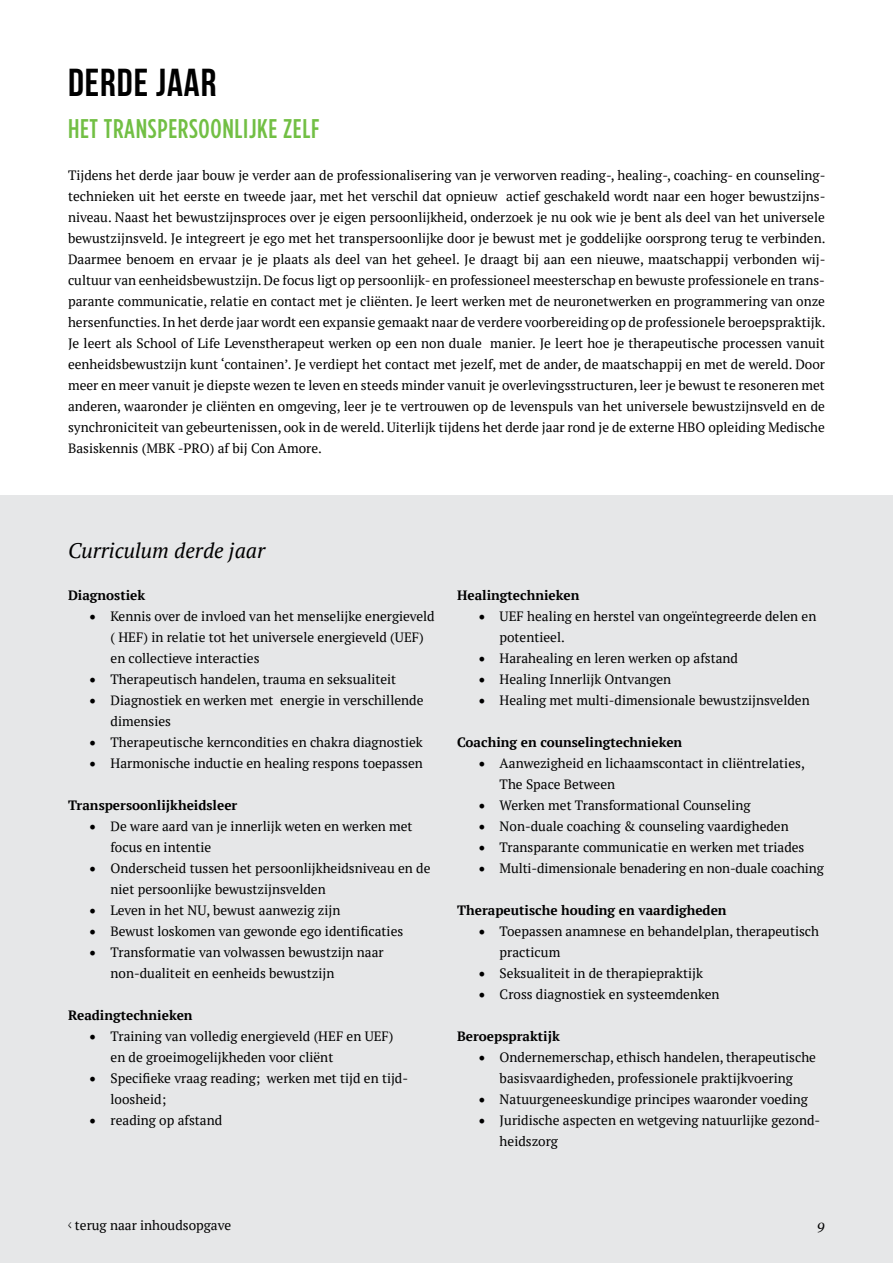
<style>
.page{position:relative;width:893px;height:1263px;background:#fff}
.page>*{position:absolute;margin:0;border:0;box-sizing:border-box;transform-origin:0 0}
.t1{font:39px "Bebas Neue";letter-spacing:.025em;color:#000}
.t2{font:500 27px "Gotham Condensed";letter-spacing:.025em;color:#72bf44}
.t3{font:italic 21px "PT Serif";color:#000}
.t4{font:13.5px/21px "PT Serif";color:#000}
.t5{font:700 13.5px "PT Serif";color:#000}
.t6{font:13.5px "PT Serif";color:#000;scale:.5 1}
.t7{font:italic 13.5px "Georgia";color:#000}
.s1{font-family:"Minion Pro";font-size:18px}
</style>
<div class="page">
<div style="left:0;top:495px;width:893px;height:768px;background:#e6e7e8"></div>
<h1 class="t1" style="left:68px;top:61px;width:150px">DERDE JAAR</h1>
<h2 class="t2" style="left:68px;top:113px;width:253px">HET TRANSPERSOONLIJKE ZELF</h2>
<p class="t4" style="left:68px;top:165px;width:759px;text-align:justify">Tijdens het derde jaar bouw je verder aan de professionalisering van je verworven reading-, healing-, coaching- en counseling&shy;technieken uit het eerste en tweede jaar, met het verschil dat opnieuw actief geschakeld wordt naar een hoger bewustzijns&shy;niveau. Naast het bewustzijnsproces over je eigen persoonlijkheid, onderzoek je nu ook wie je bent als deel van het universele bewustzijnsveld. Je integreert je ego met het transpersoonlijke door je bewust met je goddelijke oorsprong terug te verbinden.<br>Daarmee benoem en ervaar je je plaats als deel van het geheel. Je draagt bij aan een nieuwe, maatschappij verbonden wij&shy;cultuur van eenheidsbewustzijn. De focus ligt op persoonlijk- en professioneel meesterschap en bewuste professionele en trans&shy;parante communicatie, relatie en contact met je cliënten. Je leert werken met de neuronetwerken en programmering van onze hersenfuncties. In het derde jaar wordt een expansie gemaakt naar de verdere voorbereiding op de professionele beroepspraktijk.<br>Je leert als School of Life Levenstherapeut werken op een non duale manier. Je leert hoe je therapeutische processen vanuit eenheidsbewustzijn kunt ‘containen’. Je verdiept het contact met jezelf, met de ander, de maatschappij en met de wereld. Door meer en meer vanuit je diepste wezen te leven en steeds minder vanuit je overlevingsstructuren, leer je bewust te resoneren met anderen, waaronder je cliënten en omgeving, leer je te vertrouwen op de levenspuls van het universele bewustzijnsveld en de synchroniciteit van gebeurtenissen, ook in de wereld. Uiterlijk tijdens het derde jaar rond je de externe HBO opleiding Medische Basiskennis (MBK -PRO) af bij Con Amore.</p>
<h3 class="t3" style="left:68px;top:537px;width:199px">Curriculum derde jaar</h3>
<p class="t5" style="left:68px;top:586px;width:79px">Diagnostiek</p>
<p class="t4" style="left:111px;top:606px;width:326px;text-indent:-21px"><span class="s1">•</span> Kennis over de invloed van het menselijke energieveld ( HEF) in relatie tot het universele energieveld (UEF) en collectieve interacties</p>
<p class="t4" style="left:89px;top:669px;width:309px"><span class="s1">•</span> Therapeutisch handelen, trauma en seksualiteit</p>
<p class="t4" style="left:111px;top:690px;width:314px;text-indent:-21px"><span class="s1">•</span> Diagnostiek en werken met energie in verschillende dimensies</p>
<p class="t4" style="left:89px;top:732px;width:335px"><span class="s1">•</span> Therapeutische kerncondities en chakra diagnostiek</p>
<p class="t4" style="left:89px;top:753px;width:335px"><span class="s1">•</span> Harmonische inductie en healing respons toepassen</p>
<p class="t5" style="left:68px;top:796px;width:171px">Transpersoonlijkheidsleer</p>
<p class="t4" style="left:111px;top:816px;width:304px;text-indent:-21px"><span class="s1">•</span> De ware aard van je innerlijk weten en werken met focus en intentie</p>
<p class="t4" style="left:111px;top:858px;width:321px;text-indent:-21px"><span class="s1">•</span> Onderscheid tussen het persoonlijkheidsniveau en de niet persoonlijke bewustzijnsvelden</p>
<p class="t4" style="left:89px;top:900px;width:253px"><span class="s1">•</span> Leven in het NU, bewust aanwezig zijn</p>
<p class="t4" style="left:89px;top:921px;width:315px"><span class="s1">•</span> Bewust loskomen van gewonde ego identificaties</p>
<p class="t4" style="left:111px;top:942px;width:275px;text-indent:-21px"><span class="s1">•</span> Transformatie van volwassen bewustzijn naar non-dualiteit en eenheids bewustzijn</p>
<p class="t5" style="left:68px;top:1006px;width:126px">Readingtechnieken</p>
<p class="t4" style="left:111px;top:1026px;width:285px;text-indent:-21px"><span class="s1">•</span> Training van volledig energieveld (HEF en UEF) en de groeimogelijkheden voor cliënt</p>
<p class="t4" style="left:111px;top:1068px;width:299px;text-indent:-21px"><span class="s1">•</span> Specifieke vraag reading; werken met tijd en tijd&shy;loosheid;</p>
<p class="t4" style="left:89px;top:1110px;width:135px"><span class="s1">•</span> reading op afstand</p>
<p class="t5" style="left:457px;top:586px;width:124px">Healingtechnieken</p>
<p class="t4" style="left:500px;top:606px;width:318px;text-indent:-21px"><span class="s1">•</span> UEF healing en herstel van ongeïntegreerde delen en potentieel.</p>
<p class="t4" style="left:478px;top:648px;width:261px"><span class="s1">•</span> Harahealing en leren werken op afstand</p>
<p class="t4" style="left:478px;top:669px;width:194px"><span class="s1">•</span> Healing Innerlijk Ontvangen</p>
<p class="t4" style="left:478px;top:690px;width:333px"><span class="s1">•</span> Healing met multi-dimensionale bewustzijnsvelden</p>
<p class="t5" style="left:457px;top:733px;width:227px">Coaching en counselingtechnieken</p>
<p class="t4" style="left:500px;top:753px;width:307px;text-indent:-21px"><span class="s1">•</span> Aanwezigheid en lichaamscontact in cliëntrelaties,<br>The Space Between</p>
<p class="t4" style="left:478px;top:795px;width:274px"><span class="s1">•</span> Werken met Transformational Counseling</p>
<p class="t4" style="left:478px;top:816px;width:312px"><span class="s1">•</span> Non-duale coaching &amp; counseling vaardigheden</p>
<p class="t4" style="left:478px;top:837px;width:328px"><span class="s1">•</span> Transparante communicatie en werken met triades</p>
<p class="t4" style="left:478px;top:858px;width:347px"><span class="s1">•</span> Multi-dimensionale benadering en non-duale coaching</p>
<p class="t5" style="left:457px;top:901px;width:271px">Therapeutische houding en vaardigheden</p>
<p class="t4" style="left:500px;top:921px;width:321px;text-indent:-21px"><span class="s1">•</span> Toepassen anamnese en behandelplan, therapeutisch practicum</p>
<p class="t4" style="left:478px;top:963px;width:226px"><span class="s1">•</span> Seksualiteit in de therapiepraktijk</p>
<p class="t4" style="left:478px;top:984px;width:243px"><span class="s1">•</span> Cross diagnostiek en systeemdenken</p>
<p class="t5" style="left:457px;top:1027px;width:104px">Beroepspraktijk</p>
<p class="t4" style="left:478px;top:1047px;width:339px;text-align:center"><span class="s1">•</span> Ondernemerschap, ethisch handelen, therapeutische basisvaardigheden, professionele praktijkvoering</p>
<p class="t4" style="left:478px;top:1089px;width:331px"><span class="s1">•</span> Natuurgeneeskundige principes waaronder voeding</p>
<p class="t4" style="left:500px;top:1110px;width:322px;text-indent:-21px"><span class="s1">•</span> Juridische aspecten en wetgeving natuurlijke gezond&shy;heidszorg</p>
<p class="t6" style="left:68px;top:1216px;width:328px">&lt; terug naar inhoudsopgave</p>
<p class="t7" style="left:817px;top:1216px;width:9px">9</p>
</div>
